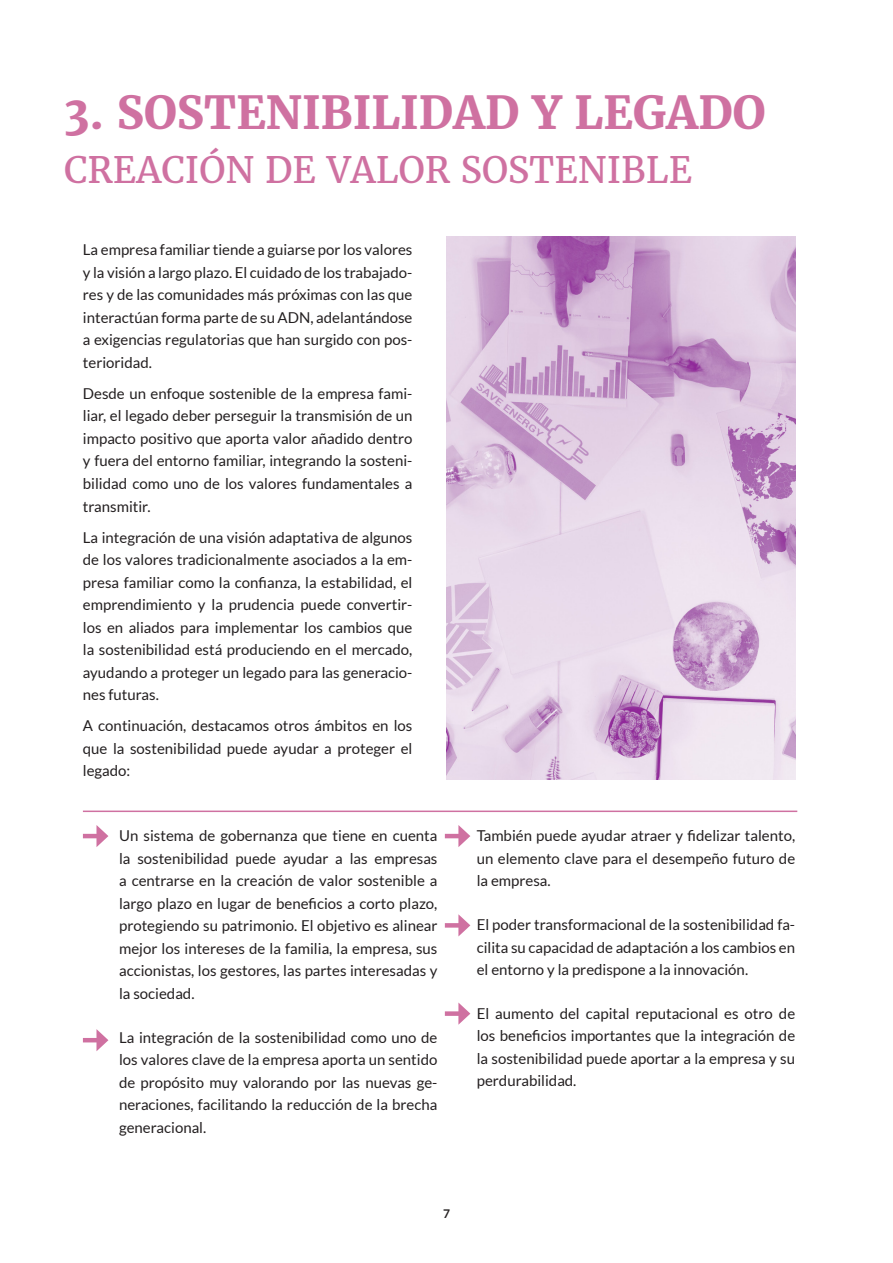
<style>
.page{position:relative;width:893px;height:1263px;background:#fff}
.page>*{position:absolute;margin:0;border:0;box-sizing:border-box;transform-origin:0 0}
.Heading_1{font:700 45px "Merriweather";color:#cf71a1}
.Heading_1-2{font:36px "Merriweather";color:#cf71a1}
.t1{font:15px/22.5px "Lato";color:#231f20;text-align:justify}
.t2{font:700 12px "Lato";color:#231f20}
</style>
<div class="page">
<hr style="left:83px;top:810px;width:714px;height:2px;background:#cf71a1">
<img style="left:446px;top:236px;width:349px;height:543px">
<hr style="left:83px;top:834px;width:18px;height:4px;background:#cf71a1">
<svg style="left:96px;top:825px;width:12px;height:22px"></svg>
<hr style="left:445px;top:834px;width:18px;height:4px;background:#cf71a1">
<svg style="left:458px;top:825px;width:12px;height:22px"></svg>
<div style="left:445px;top:923px;width:18px;height:5px;background:#cf71a1"></div>
<svg style="left:458px;top:914px;width:12px;height:22px"></svg>
<hr style="left:83px;top:1038px;width:18px;height:4px;background:#cf71a1">
<svg style="left:96px;top:1029px;width:12px;height:22px"></svg>
<div style="left:445px;top:1011px;width:18px;height:5px;background:#cf71a1"></div>
<svg style="left:458px;top:1002px;width:12px;height:23px"></svg>
<p class="Heading_1" style="left:64px;top:83px;width:703px">3. SOSTENIBILIDAD Y LEGADO</p>
<p class="Heading_1-2" style="left:64px;top:146px;width:630px">CREACIÓN DE VALOR SOSTENIBLE</p>
<p class="t1" style="left:83px;top:239px;width:331px">La empresa familiar tiende a guiarse por los valores y la visión a largo plazo. El cuidado de los trabajado&shy;res y de las comunidades más próximas con las que interactúan forma parte de su ADN, adelantándose a exigencias regulatorias que han surgido con pos&shy;terioridad.</p>
<p class="t1" style="left:83px;top:382px;width:331px">Desde un enfoque sostenible de la empresa fami&shy;liar, el legado deber perseguir la transmisión de un impacto positivo que aporta valor añadido dentro y fuera del entorno familiar, integrando la sosteni&shy;bilidad como uno de los valores fundamentales a transmitir.</p>
<p class="t1" style="left:83px;top:526px;width:331px">La integración de una visión adaptativa de algunos de los valores tradicionalmente asociados a la em&shy;presa familiar como la confianza, la estabilidad, el emprendimiento y la prudencia puede convertir&shy;los en aliados para implementar los cambios que la sostenibilidad está produciendo en el mercado, ayudando a proteger un legado para las generacio&shy;nes futuras.</p>
<p class="t1" style="left:83px;top:714px;width:331px">A continuación, destacamos otros ámbitos en los que la sostenibilidad puede ayudar a proteger el legado:</p>
<p class="t1" style="left:119px;top:824px;width:320px">Un sistema de gobernanza que tiene en cuenta la sostenibilidad puede ayudar a las empresas a centrarse en la creación de valor sostenible a largo plazo en lugar de beneficios a corto plazo, protegiendo su patrimonio. El objetivo es alinear mejor los intereses de la familia, la empresa, sus accionistas, los gestores, las partes interesadas y la sociedad.</p>
<p class="t1" style="left:119px;top:1026px;width:320px">La integración de la sostenibilidad como uno de los valores clave de la empresa aporta un sentido de propósito muy valorando por las nuevas ge&shy;neraciones, facilitando la reducción de la brecha generacional.</p>
<p class="t1" style="left:477px;top:824px;width:320px">También puede ayudar atraer y fidelizar talento, un elemento clave para el desempeño futuro de la empresa.</p>
<p class="t1" style="left:477px;top:913px;width:320px">El poder transformacional de la sostenibilidad fa&shy;cilita su capacidad de adaptación a los cambios en el entorno y la predispone a la innovación.</p>
<p class="t1" style="left:477px;top:1002px;width:320px">El aumento del capital reputacional es otro de los beneficios importantes que la integración de la sostenibilidad puede aportar a la empresa y su perdurabilidad.</p>
<p class="t2" style="left:443px;top:1207px;width:8px">7</p>
</div>
